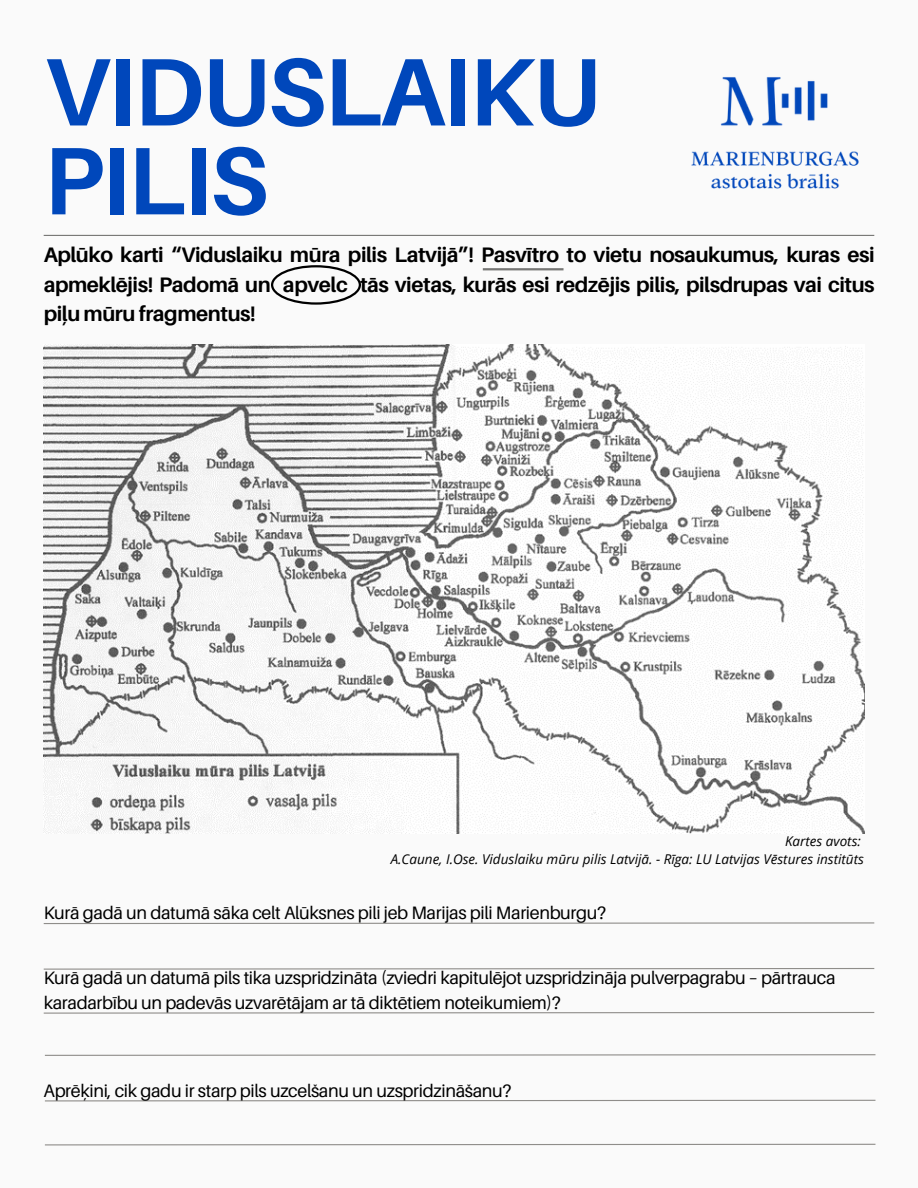
<style>
.page{position:relative;width:918px;height:1188px;background:#fafafa}
.page>*{position:absolute;margin:0;border:0;box-sizing:border-box;transform-origin:0 0}
.t1{font:700 96px "Aileron";letter-spacing:-.02em;color:#0047bb}
.t2{font:700 21px/29.2px "Aileron";letter-spacing:-.02em;color:#000;text-align:justify}
.t3{font:18px/24.8px "Aileron";letter-spacing:-.02em;color:#000}
.t4{font:italic 13.5px "Open Sans";color:#000}
</style>
<div class="page">
<hr style="left:44px;top:235px;width:830px;height:1px;background:#767674">
<img style="left:655px;top:77px;width:220px;height:159px">
<hr style="left:483px;top:268px;width:81px;height:2px;background:#767674">
<svg style="left:271px;top:265px;width:90px;height:40px"></svg>
<img style="left:44px;top:344px;width:821px;height:490px">
<svg style="left:43px;top:922px;width:832px;height:3px"></svg>
<svg style="left:43px;top:968px;width:832px;height:2px"></svg>
<svg style="left:43px;top:1012px;width:832px;height:2px"></svg>
<svg style="left:44px;top:1054px;width:832px;height:2px"></svg>
<svg style="left:45px;top:1099px;width:831px;height:3px"></svg>
<svg style="left:45px;top:1143px;width:831px;height:3px"></svg>
<p class="t1" style="left:44px;top:32px;width:558px">VIDUSLAIKU</p>
<p class="t1" style="left:44px;top:121px;width:226px">PILIS</p>
<p class="t2" style="left:44px;top:240px;width:833px">Aplūko karti “Viduslaiku mūra pilis Latvijā”! Pasvītro to vietu nosaukumus, kuras esi apmeklējis! Padomā un apvelc tās vietas, kurās esi redzējis pilis, pilsdrupas vai citus piļu mūru fragmentus!</p>
<p class="t4" style="left:785px;top:832px;width:77px">Kartes avots:</p>
<p class="t4" style="left:391px;top:850px;width:475px">A.Caune, I.Ose. Viduslaiku mūru pilis Latvijā. - Rīga: LU Latvijas Vēstures institūts</p>
<p class="t3" style="left:44px;top:900px;width:564px">Kurā gadā un datumā sāka celt Alūksnes pili jeb Marijas pili Marienburgu?</p>
<p class="t3" style="left:44px;top:965px;width:793px">Kurā gadā un datumā pils tika uzspridzināta (zviedri kapitulējot uzspridzināja pulverpagrabu – pārtrauca karadarbību un padevās uzvarētājam ar tā diktētiem noteikumiem)?</p>
<p class="t3" style="left:44px;top:1078px;width:470px">Aprēķini, cik gadu ir starp pils uzcelšanu un uzspridzināšanu?</p>
</div>
